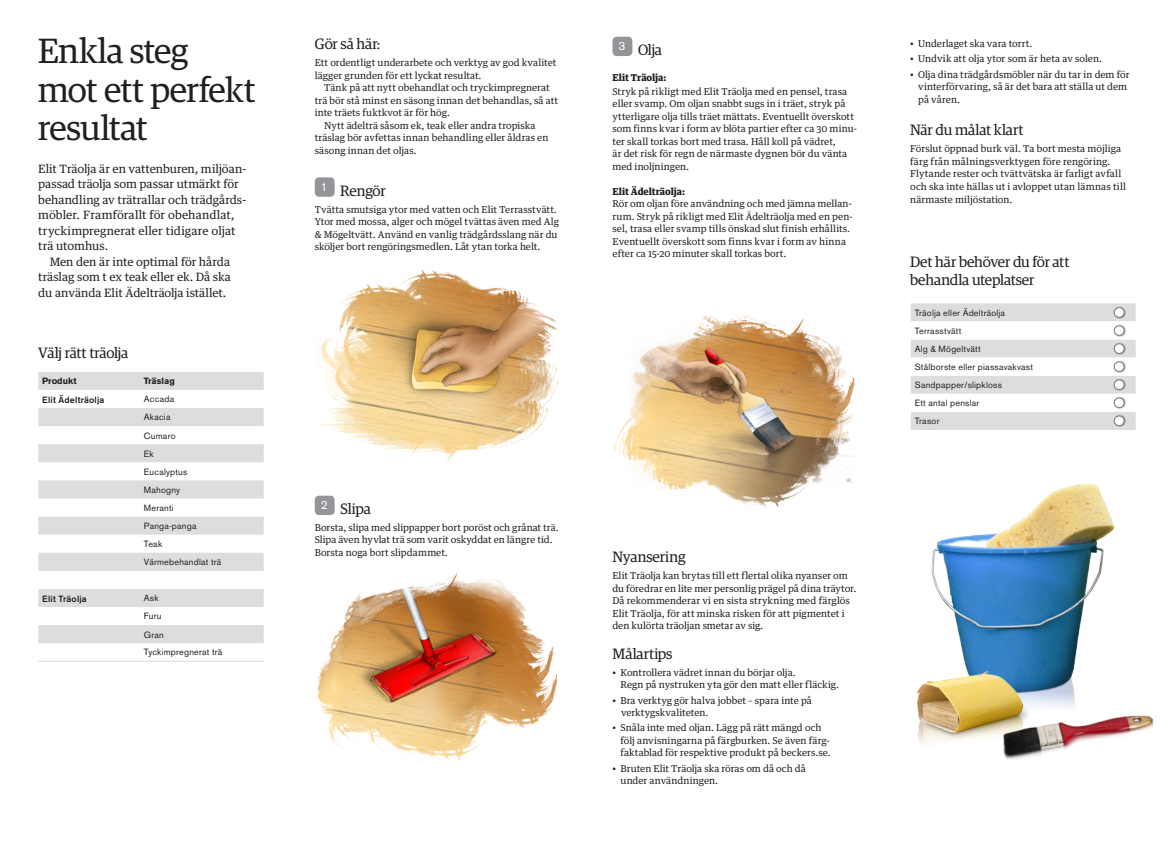
<style>
.page{position:relative;width:1174px;height:842px;background:#fff}
.page>*{position:absolute;margin:0;border:0;box-sizing:border-box;transform-origin:0 0}
.Rubrik2{font:35px/38.5px "Guardian Egyp";letter-spacing:-.02em;color:#231f20}
.Tipsrubrik{font:15px/18.5px "Guardian Egyp";letter-spacing:-.01em;color:#231f20}
.t1{font:12px "Akzidenz Grotesk BE";color:#fff}
.Ingress{font:11.5px/15.5px "Guardian Text Egyp";letter-spacing:-.005em;color:#231f20}
.Brödtext{font:9.5px/12.5px "Guardian Text Egyp";color:#231f20}
.Brödtext-2{font:900 9.5px "Guardian Text Egyp";letter-spacing:-.01em;color:#231f20}
.Tipsrubrik-2{font:900 9.5px "Guardian Text Egyp";letter-spacing:-.01em;color:#231f20}
.Arbetsråd{font:9px "Akzidenz Grotesk BE";letter-spacing:.025em;color:#231f20}
.Arbetsråd-2{font:500 9px "Akzidenz Grotesk BE";letter-spacing:.02em;color:#231f20}
.t2{font:700 9px "Akzidenz Grotesk BE";color:#231f20}
</style>
<div class="page">
<img style="left:316px;top:270px;width:243px;height:194px">
<img style="left:317px;top:572px;width:241px;height:189px">
<img style="left:614px;top:314px;width:241px;height:193px">
<div style="left:315px;top:177px;width:19px;height:20px;background:#939598;border-radius:4px"></div>
<div style="left:315px;top:496px;width:19px;height:19px;background:#939598;border-radius:4px"></div>
<div style="left:612px;top:37px;width:20px;height:19px;background:#939598;border-radius:4px"></div>
<svg style="left:911px;top:303px;width:224px;height:127px"></svg>
<div style="left:1113px;top:306px;width:13px;height:13px;background:#231f20;opacity:.5"></div>
<div style="left:1114px;top:308px;width:10px;height:9px;background:#fff;border-radius:50%"></div>
<div style="left:1114px;top:307px;width:10px;height:11px;border:1px solid #7c7e81;border-radius:50%"></div>
<div style="left:1113px;top:342px;width:13px;height:13px;background:#231f20;opacity:.5"></div>
<div style="left:1114px;top:344px;width:10px;height:9px;background:#fff;border-radius:50%"></div>
<div style="left:1114px;top:343px;width:10px;height:11px;border:1px solid #7c7e81;border-radius:50%"></div>
<div style="left:1113px;top:324px;width:13px;height:13px;background:#231f20;opacity:.5"></div>
<div style="left:1114px;top:326px;width:10px;height:9px;background:#fff;border-radius:50%"></div>
<div style="left:1114px;top:325px;width:10px;height:11px;border:1px solid #7c7e81;border-radius:50%"></div>
<div style="left:1113px;top:361px;width:13px;height:13px;background:#231f20;opacity:.5"></div>
<div style="left:1114px;top:362px;width:10px;height:9px;background:#fff;border-radius:50%"></div>
<div style="left:1114px;top:361px;width:10px;height:11px;border:1px solid #7c7e81;border-radius:50%"></div>
<div style="left:1113px;top:379px;width:13px;height:13px;background:#231f20;opacity:.5"></div>
<div style="left:1114px;top:380px;width:10px;height:10px;background:#fff;border-radius:50%"></div>
<div style="left:1114px;top:380px;width:10px;height:10px;border:1px solid #7c7e81;border-radius:50%"></div>
<div style="left:1113px;top:397px;width:13px;height:13px;background:#231f20;opacity:.5"></div>
<div style="left:1114px;top:398px;width:10px;height:10px;background:#fff;border-radius:50%"></div>
<div style="left:1114px;top:398px;width:10px;height:10px;border:1px solid #7c7e81;border-radius:50%"></div>
<div style="left:1113px;top:415px;width:13px;height:13px;background:#231f20;opacity:.5"></div>
<div style="left:1114px;top:416px;width:10px;height:10px;background:#fff;border-radius:50%"></div>
<div style="left:1114px;top:416px;width:10px;height:10px;border:1px solid #7c7e81;border-radius:50%"></div>
<img style="left:1127px;top:715px;width:27px;height:19px">
<img style="left:931px;top:483px;width:196px;height:257px">
<img style="left:916px;top:632px;width:168px;height:128px">
<svg style="left:38px;top:372px;width:226px;height:271px;fill:#dcdddf"></svg>
<hr style="left:38px;top:661px;width:226px;height:1px;background:#dcdddf">
<p class="Rubrik2" style="left:38px;top:29px;width:219px">Enkla steg mot ett perfekt resultat</p>
<p class="Ingress" style="left:38px;top:160px;width:210px">Elit Träolja är en vattenburen, miljöan&shy;passad träolja som passar utmärkt för behandling av trätrallar och trädgårds&shy;möbler. Framförallt för obehandlat, tryckimpregnerat eller tidigare oljat trä utomhus.</p>
<p class="Ingress" style="left:38px;top:253px;width:194px;text-align:justify;text-indent:11px">Men den är inte optimal för hårda träslag som t ex teak eller ek. Då ska du använda Elit Ädelträolja istället.</p>
<p class="Tipsrubrik" style="left:38px;top:342px;width:91px">Välj rätt träolja</p>
<p class="t2" style="left:42px;top:376px;width:36px">Produkt</p>
<p class="t2" style="left:144px;top:376px;width:32px">Träslag</p>
<p class="Arbetsråd-2" style="left:42px;top:394px;width:64px">Elit Ädelträolja</p>
<p class="Arbetsråd" style="left:144px;top:394px;width:32px">Accada</p>
<p class="Arbetsråd" style="left:144px;top:412px;width:28px">Akacia</p>
<p class="Arbetsråd" style="left:144px;top:430px;width:33px">Cumaro</p>
<p class="Arbetsråd" style="left:144px;top:448px;width:11px">Ek</p>
<p class="Arbetsråd" style="left:144px;top:466px;width:45px">Eucalyptus</p>
<p class="Arbetsråd" style="left:144px;top:484px;width:38px">Mahogny</p>
<p class="Arbetsråd" style="left:144px;top:502px;width:31px">Meranti</p>
<p class="Arbetsråd" style="left:144px;top:520px;width:54px">Panga-panga</p>
<p class="Arbetsråd" style="left:144px;top:539px;width:20px">Teak</p>
<p class="Arbetsråd" style="left:144px;top:557px;width:79px">Värmebehandlat trä</p>
<p class="Arbetsråd-2" style="left:42px;top:593px;width:46px">Elit Träolja</p>
<p class="Arbetsråd" style="left:144px;top:593px;width:16px">Ask</p>
<p class="Arbetsråd" style="left:144px;top:611px;width:19px">Furu</p>
<p class="Arbetsråd" style="left:144px;top:629px;width:22px">Gran</p>
<p class="Arbetsråd" style="left:144px;top:647px;width:80px">Tyckimpregnerat trä</p>
<p class="Tipsrubrik" style="left:315px;top:34px;width:67px">Gör så här:</p>
<p class="Brödtext" style="left:315px;top:56px;width:243px">Ett ordentligt underarbete och verktyg av god kvalitet lägger grunden för ett lyckat resultat.</p>
<p class="Brödtext" style="left:315px;top:81px;width:245px;text-indent:9px">Tänk på att nytt obehandlat och tryckimpregnerat trä bör stå minst en säsong innan det behandlas, så att inte träets fuktkvot är för hög.</p>
<p class="Brödtext" style="left:315px;top:118px;width:235px;text-indent:9px">Nytt ädelträ såsom ek, teak eller andra tropiska träslag bör avfettas innan behandling eller åldras en säsong innan det oljas.</p>
<p class="t1" style="left:321px;top:180px;width:8px">1</p>
<p class="Tipsrubrik" style="left:340px;top:181px;width:47px">Rengör</p>
<p class="Brödtext" style="left:315px;top:202px;width:246px">Tvätta smutsiga ytor med vatten och Elit Terrasstvätt.<br>Ytor med mossa, alger och mögel tvättas även med Alg &amp; Mögeltvätt. Använd en vanlig trädgårdsslang när du sköljer bort rengöringsmedlen. Låt ytan torka helt.</p>
<p class="t1" style="left:321px;top:498px;width:8px">2</p>
<p class="Tipsrubrik" style="left:340px;top:498px;width:32px">Slipa</p>
<p class="Brödtext" style="left:315px;top:520px;width:245px">Borsta, slipa med slippapper bort poröst och grånat trä.<br>Slipa även hyvlat trä som varit oskyddat en längre tid.<br>Borsta noga bort slipdammet.</p>
<p class="t1" style="left:618px;top:39px;width:8px">3</p>
<p class="Tipsrubrik" style="left:638px;top:40px;width:26px">Olja</p>
<p class="Tipsrubrik-2" style="left:612px;top:69px;width:55px">Elit Träolja:</p>
<p class="Brödtext" style="left:612px;top:84px;width:243px">Stryk på rikligt med Elit Träolja med en pensel, trasa eller svamp. Om oljan snabbt sugs in i träet, stryk på ytterligare olja tills träet mättats. Eventuellt överskott</p>
<p class="Brödtext" style="left:612px;top:122px;width:246px">som finns kvar i form av blöta partier efter ca 30 minu&shy;ter skall torkas bort med trasa. Håll koll på vädret,<br>är det risk för regn de närmaste dygnen bör du vänta med inoljningen.</p>
<p class="Brödtext-2" style="left:612px;top:183px;width:74px">Elit Ädelträolja:</p>
<p class="Brödtext" style="left:612px;top:197px;width:242px">Rör om oljan före användning och med jämna mellan&shy;rum. Stryk på rikligt med Elit Ädelträolja med en pen&shy;sel, trasa eller svamp tills önskad slut finish erhållits.<br>Eventuellt överskott som finns kvar i form av hinna efter ca 15-20 minuter skall torkas bort.</p>
<p class="Tipsrubrik" style="left:612px;top:547px;width:74px">Nyansering</p>
<p class="Brödtext" style="left:612px;top:568px;width:245px">Elit Träolja kan brytas till ett flertal olika nyanser om du föredrar en lite mer personlig prägel på dina träytor.<br>Då rekommenderar vi en sista strykning med färglös Elit Träolja, för att minska risken för att pigmentet i den kulörta träoljan smetar av sig.</p>
<p class="Tipsrubrik" style="left:612px;top:643px;width:62px">Målartips</p>
<p class="Brödtext" style="left:620px;top:665px;width:220px;text-indent:-8px">• Kontrollera vädret innan du börjar olja.<br>Regn på nystruken yta gör den matt eller fläckig.</p>
<p class="Brödtext" style="left:621px;top:693px;width:192px;text-indent:-9px">• Bra verktyg gör halva jobbet – spara inte på verktygskvaliteten.</p>
<p class="Brödtext" style="left:620px;top:721px;width:212px;text-indent:-8px">• Snåla inte med oljan. Lägg på rätt mängd och följ anvisningarna på färgburken. Se även färg&shy;faktablad för respektive produkt på beckers.se.</p>
<p class="Brödtext" style="left:620px;top:761px;width:187px;text-indent:-8px">• Bruten Elit Träolja ska röras om då och då under användningen.</p>
<p class="Brödtext" style="left:910px;top:37px;width:124px">• Underlaget ska vara torrt.</p>
<p class="Brödtext" style="left:910px;top:52px;width:193px">• Undvik att olja ytor som är heta av solen.</p>
<p class="Brödtext" style="left:918px;top:67px;width:213px;text-indent:-8px">• Olja dina trädgårdsmöbler när du tar in dem för vinterförvaring, så är det bara att ställa ut dem på våren.</p>
<p class="Tipsrubrik" style="left:910px;top:120px;width:115px">När du målat klart</p>
<p class="Brödtext" style="left:910px;top:142px;width:217px">Förslut öppnad burk väl. Ta bort mesta möjliga färg från målningsverktygen före rengöring.<br>Flytande rester och tvättvätska är farligt avfall och ska inte hällas ut i avloppet utan lämnas till närmaste miljöstation.</p>
<p class="Tipsrubrik" style="left:910px;top:251px;width:161px">Det här behöver du för att behandla uteplatser</p>
<p class="Arbetsråd" style="left:914px;top:307px;width:92px">Träolja eller Ädelträolja</p>
<p class="Arbetsråd" style="left:914px;top:325px;width:48px">Terrasstvätt</p>
<p class="Arbetsråd" style="left:914px;top:343px;width:67px">Alg &amp; Mögeltvätt</p>
<p class="Arbetsråd" style="left:914px;top:361px;width:120px">Stålborste eller piassavakvast</p>
<p class="Arbetsråd" style="left:914px;top:380px;width:89px">Sandpapper/slipkloss</p>
<p class="Arbetsråd" style="left:914px;top:398px;width:66px">Ett antal penslar</p>
<p class="Arbetsråd" style="left:914px;top:416px;width:26px">Trasor</p>
</div>
